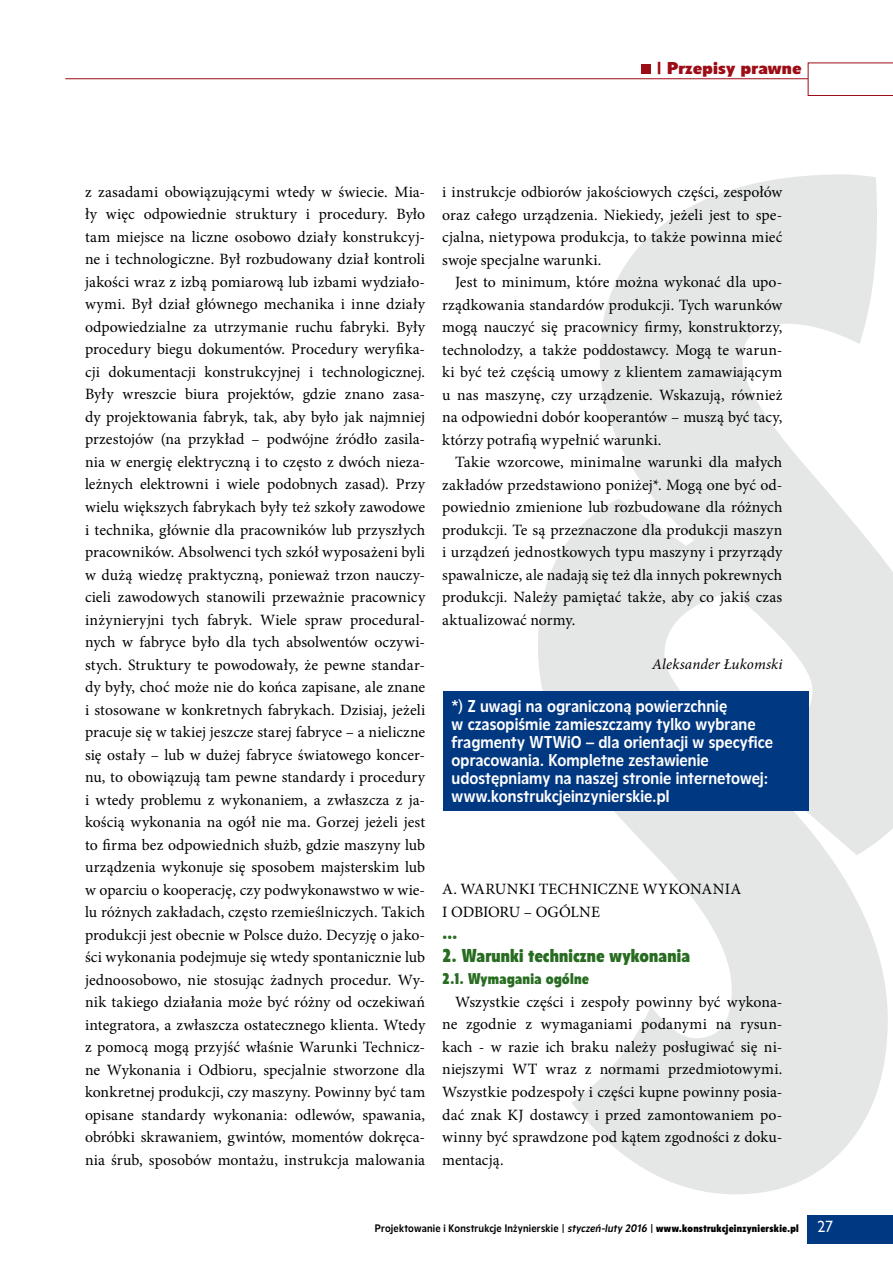
<style>
.page{position:relative;width:893px;height:1263px;background:#fff}
.page>*{position:absolute;margin:0;border:0;box-sizing:border-box;transform-origin:0 0}
.t1{font:700 18px "Olivea EFN";letter-spacing:.005em;color:#276c20}
.t2{font:16.5px/18px "Olivea EFN";letter-spacing:.005em;color:#fff}
.t3{font:16.5px "Olivea EFN Nigra";letter-spacing:.01em;color:#9d0d15}
.t4{font:15.75px/22.5px "Minion Pro";letter-spacing:.005em;color:#000;text-align:justify}
.t5{font:700 15px "Olivea EFN";letter-spacing:.01em;color:#276c20}
.t6{font:italic 15px "Minion Pro";letter-spacing:.005em;color:#000}
.t7{font:10.5px "Olivea EFN";letter-spacing:.02em;color:#000}
.s1{font-style:italic}
.s2{font-weight:700}
.s3{font-family:"Gilead EFN";font-size:15px;color:#fff}
</style>
<div class="page">
<svg style="left:808px;top:63px;width:85px;height:33px"></svg>
<hr style="left:65px;top:78px;width:743px;height:1px;background:#9d0d15">
<div style="left:807px;top:1215px;width:86px;height:28px;background:#003882"></div>
<div style="left:641px;top:64px;width:10px;height:10px;background:#9d0d15"></div>
<svg style="left:538px;top:174px;width:355px;height:1020px;fill:#e5e6e6"></svg>
<div style="left:443px;top:692px;width:365px;height:119px;background:#003882"></div>
<p class="t3" style="left:656px;top:57px;width:147px">| Przepisy prawne</p>
<p class="t4" style="left:85px;top:181px;width:342px">z zasadami obowiązującymi wtedy w świecie. Mia&shy;ły więc odpowiednie struktury i procedury. Było tam miejsce na liczne osobowo działy konstrukcyj&shy;ne i technologiczne. Był rozbudowany dział kontroli jakości wraz z izbą pomiarową lub izbami wydziało&shy;wymi. Był dział głównego mechanika i inne działy odpowiedzialne za utrzymanie ruchu fabryki. Były procedury biegu dokumentów. Procedury weryfika&shy;cji dokumentacji konstrukcyjnej i technologicznej.<br>Były wreszcie biura projektów, gdzie znano zasa&shy;dy projektowania fabryk, tak, aby było jak najmniej przestojów (na przykład – podwójne źródło zasila&shy;nia w energię elektryczną i to często z dwóch nieza&shy;leżnych elektrowni i wiele podobnych zasad). Przy wielu większych fabrykach były też szkoły zawodowe i technika, głównie dla pracowników lub przyszłych pracowników. Absolwenci tych szkół wyposażeni byli w dużą wiedzę praktyczną, ponieważ trzon nauczy&shy;cieli zawodowych stanowili przeważnie pracownicy inżynieryjni tych fabryk. Wiele spraw procedural&shy;nych w fabryce było dla tych absolwentów oczywi&shy;stych. Struktury te powodowały, że pewne standar&shy;dy były, choć może nie do końca zapisane, ale znane i stosowane w konkretnych fabrykach. Dzisiaj, jeżeli pracuje się w takiej jeszcze starej fabryce – a nieliczne się ostały – lub w dużej fabryce światowego koncer&shy;nu, to obowiązują tam pewne standardy i procedury i wtedy problemu z wykonaniem, a zwłaszcza z ja&shy;kością wykonania na ogół nie ma. Gorzej jeżeli jest to firma bez odpowiednich służb, gdzie maszyny lub urządzenia wykonuje się sposobem majsterskim lub w oparciu o kooperację, czy podwykonawstwo w wie&shy;lu różnych zakładach, często rzemieślniczych. Takich produkcji jest obecnie w Polsce dużo. Decyzję o jako&shy;ści wykonania podejmuje się wtedy spontanicznie lub jednoosobowo, nie stosując żadnych procedur. Wy&shy;nik takiego działania może być różny od oczekiwań integratora, a zwłaszcza ostatecznego klienta. Wtedy z pomocą mogą przyjść właśnie Warunki Technicz&shy;ne Wykonania i Odbioru, specjalnie stworzone dla konkretnej produkcji, czy maszyny. Powinny być tam opisane standardy wykonania: odlewów, spawania, obróbki skrawaniem, gwintów, momentów dokręca&shy;nia śrub, sposobów montażu, instrukcja malowania</p>
<p class="t4" style="left:442px;top:181px;width:342px">i instrukcje odbiorów jakościowych części, zespołów oraz całego urządzenia. Niekiedy, jeżeli jest to spe&shy;cjalna, nietypowa produkcja, to także powinna mieć swoje specjalne warunki.</p>
<p class="t4" style="left:442px;top:271px;width:342px;text-indent:13px">Jest to minimum, które można wykonać dla upo&shy;rządkowania standardów produkcji. Tych warunków mogą nauczyć się pracownicy firmy, konstruktorzy, technolodzy, a także poddostawcy. Mogą te warun&shy;ki być też częścią umowy z klientem zamawiającym u nas maszynę, czy urządzenie. Wskazują, również na odpowiedni dobór kooperantów – muszą być tacy, którzy potrafią wypełnić warunki.</p>
<p class="t4" style="left:442px;top:451px;width:342px;text-indent:13px">Takie wzorcowe, minimalne warunki dla małych zakładów przedstawiono poniżej*. Mogą one być od&shy;powiednio zmienione lub rozbudowane dla różnych produkcji. Te są przeznaczone dla produkcji maszyn i urządzeń jednostkowych typu maszyny i przyrządy spawalnicze, ale nadają się też dla innych pokrewnych produkcji. Należy pamiętać także, aby co jakiś czas aktualizować normy.</p>
<p class="t6" style="left:652px;top:654px;width:132px">Aleksander Łukomski</p>
<p class="t2" style="left:452px;top:697px;width:323px">*) Z uwagi na ograniczoną powierzchnię<br>w czasopiśmie zamieszczamy tylko wybrane fragmenty WTWiO – dla orientacji w specyfice opracowania. Kompletne zestawienie udostępniamy na naszej stronie internetowej: www.konstrukcjeinzynierskie.pl</p>
<p class="t4" style="left:442px;top:878px;width:301px">A. WARUNKI TECHNICZNE WYKONANIA<br>I ODBIORU – OGÓLNE</p>
<p class="t1" style="left:442px;top:921px;width:17px">...</p>
<p class="t1" style="left:442px;top:944px;width:249px">2. Warunki techniczne wykonania</p>
<p class="t5" style="left:442px;top:969px;width:148px">2.1. Wymagania ogólne</p>
<p class="t4" style="left:442px;top:991px;width:342px;text-indent:13px">Wszystkie części i zespoły powinny być wykona&shy;ne zgodnie z wymaganiami podanymi na rysun&shy;kach - w razie ich braku należy posługiwać się ni&shy;niejszymi WT wraz z normami przedmiotowymi.<br>Wszystkie podzespoły i części kupne powinny posia&shy;dać znak KJ dostawcy i przed zamontowaniem po&shy;winny być sprawdzone pod kątem zgodności z doku&shy;mentacją.</p>
<p class="t7" style="left:375px;top:1222px;width:460px">Projektowanie i Konstrukcje Inżynierskie | <span class="s1">styczeń-luty 2016</span> | <span class="s2">www.konstrukcjeinzynierskie.pl</span> <span class="s3">27</span></p>
</div>
